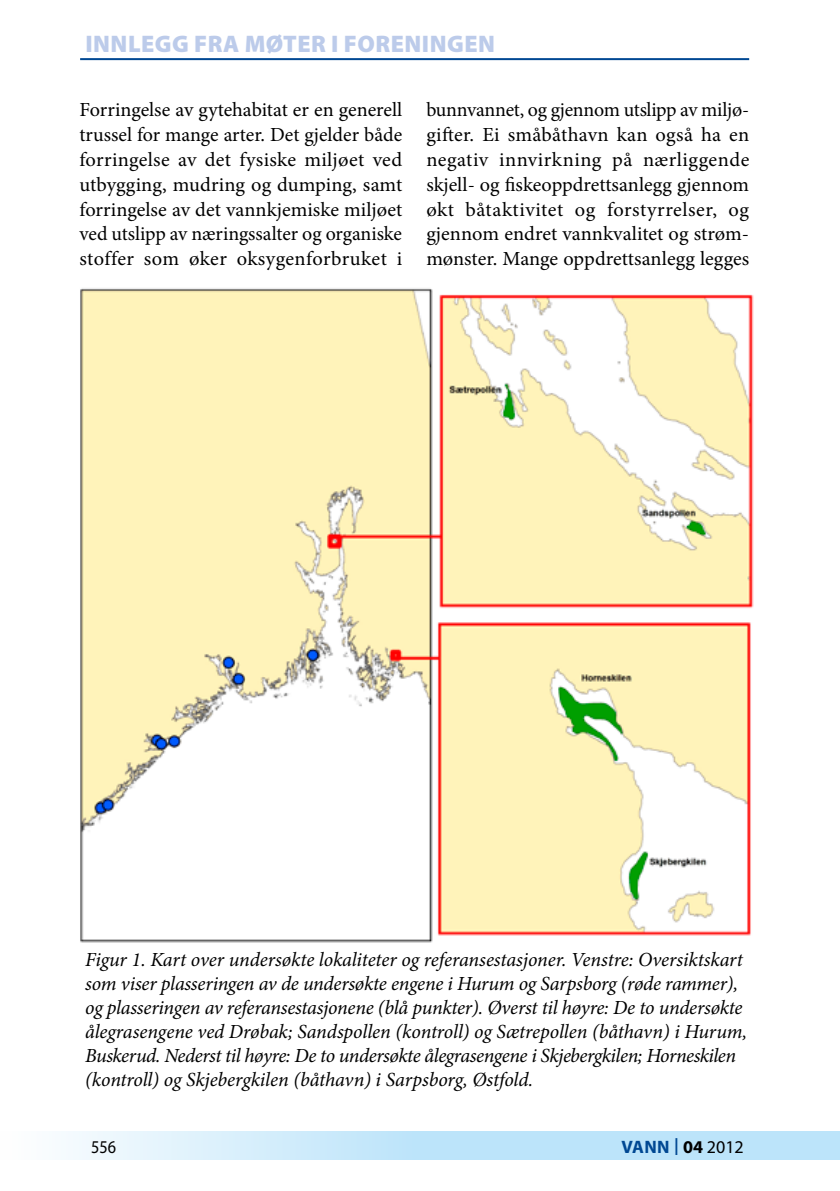
<style>
.page{position:relative;width:840px;height:1191px;background:#fff}
.page>*{position:absolute;margin:0;border:0;box-sizing:border-box;transform-origin:0 0}
.t1{font:900 24px "Myriad Pro";letter-spacing:.02em;color:#bccbea}
.t2{font:20px/25px "Minion Pro";color:#000;text-align:justify}
.t3{font:italic 20px/24px "Minion Pro";letter-spacing:-.01em;color:#000}
.t4{font:700 18px "Myriad Pro";letter-spacing:.01em;color:#004893}
.t5{font:18px "Myriad Pro";color:#000;scale:.9 1}
.s1{font-weight:400;font-size:25px}
.s2{color:#000}
.s3{font-weight:400;color:#000}
</style>
<div class="page">
<svg style="left:68px;top:1131px;width:771px;height:29px;background:#c8e8fa"></svg>
<svg style="left:839px;top:1131px;width:1px;height:29px"></svg>
<hr style="left:80px;top:58px;width:668px;height:2px;background:#004893">
<img style="left:80px;top:288px;width:674px;height:655px">
<p class="t1" style="left:85px;top:30px;width:411px">INNLEGG FRA MØTER I FORENINGEN</p>
<p class="t2" style="left:79px;top:97px;width:324px">Forringelse av gytehabitat er en generell trussel for mange arter. Det gjelder både forringelse av det fysiske miljøet ved utbygging, mudring og dumping, samt forringelse av det vannkjemiske miljøet ved utslipp av næringssalter og organiske stoffer som øker oksygenforbruket i</p>
<p class="t2" style="left:426px;top:97px;width:324px">bunnvannet, og gjennom utslipp av miljø&shy;gifter. Ei småbåthavn kan også ha en negativ innvirkning på nærliggende skjell- og fiskeoppdrettsanlegg gjennom økt båtaktivitet og forstyrrelser, og gjennom endret vannkvalitet og strøm&shy;mønster. Mange oppdrettsanlegg legges</p>
<p class="t3" style="left:85px;top:948px;width:663px">Figur 1. Kart over undersøkte lokaliteter og referansestasjoner. Venstre: Oversiktskart som viser plasseringen av de undersøkte engene i Hurum og Sarpsborg (røde rammer), og plasseringen av referansestasjonene (blå punkter). Øverst til høyre: De to undersøkte ålegrasengene ved Drøbak; Sandspollen (kontroll) og Sætrepollen (båthavn) i Hurum, Buskerud. Nederst til høyre: De to undersøkte ålegrasengene i Skjebergkilen; Horneskilen (kontroll) og Skjebergkilen (båthavn) i Sarpsborg, Østfold.</p>
<p class="t5" style="left:91px;top:1135px;width:29px">556</p>
<p class="t4" style="left:621px;top:1135px;width:124px">VANN <span class="s1">I</span> <span class="s2">04</span> <span class="s3">2012</span></p>
</div>
